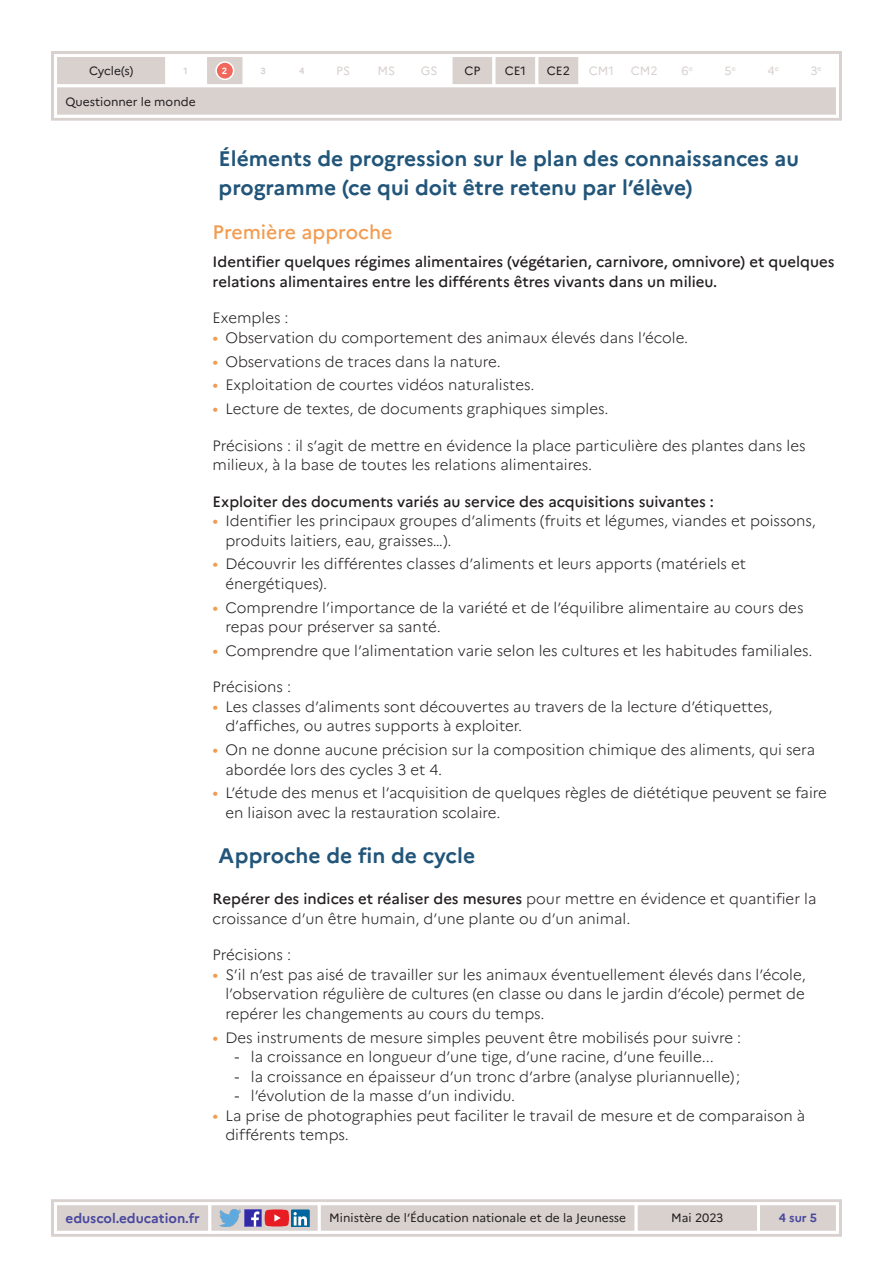
<style>
.page{position:relative;width:893px;height:1263px;background:#fff}
.page>*{position:absolute;margin:0;border:0;box-sizing:border-box;transform-origin:0 0}
._02_titre_1{font:700 21px/28.5px "Marianne";color:#22557a}
._03_titre_2{font:500 19.5px "Marianne";color:#f29c52}
.Texte_courant{font:300 15px/19.5px "Marianne";color:#231f20}
.Texte_courant-2{font:500 15px/19.5px "Marianne";color:#231f20}
.t1{font:700 13.5px "Marianne";color:#4a489e}
.t2{font:12px "Marianne";color:#231f20}
.t3{font:12px "Marianne";color:#d8d1ce}
.t4{font:700 12px "Marianne";color:#4a489e}
.t5{font:700 9px "Marianne";color:#d8d1ce}
.t6{font:700 9px "Marianne";color:#fff}
.t7{font:7.05px "Marianne";color:#d8d1ce}
.s1{font-weight:400;font-size:16.5px;color:#f29c52}
.s2{font-weight:500}
.s3{font-family:"DIN Pro";font-weight:400}
</style>
<div class="page">
<div style="left:51px;top:1199px;width:791px;height:38px;border:3px solid #d8d1ce"></div>
<svg style="left:52px;top:1201px;width:788px;height:34px"></svg>
<div style="left:51px;top:51px;width:791px;height:70px;border:3px solid #d8d1ce"></div>
<svg style="left:53px;top:53px;width:787px;height:66px"></svg>
<p class="t2" style="left:89px;top:64px;width:46px">Cycle(s)</p>
<p class="t5" style="left:184px;top:65px;width:6px">1</p>
<p class="t3" style="left:336px;top:64px;width:15px">PS</p>
<p class="t3" style="left:377px;top:64px;width:19px">MS</p>
<p class="t3" style="left:421px;top:64px;width:18px">GS</p>
<p class="t2" style="left:464px;top:64px;width:17px">CP</p>
<p class="t2" style="left:505px;top:64px;width:23px">CE1</p>
<p class="t3" style="left:589px;top:64px;width:27px">CM1</p>
<p class="t3" style="left:725px;top:64px;width:9px">5</p>
<p class="t3" style="left:681px;top:64px;width:13px">6<sup>e</sup></p>
<p class="t3" style="left:810px;top:64px;width:13px">3<sup>e</sup></p>
<p class="t2" style="left:547px;top:64px;width:25px">CE2</p>
<p class="t7" style="left:775px;top:64px;width:6px">e</p>
<p class="t3" style="left:631px;top:64px;width:28px">CM2</p>
<p class="t7" style="left:732px;top:64px;width:6px">e</p>
<p class="t3" style="left:767px;top:64px;width:9px">4</p>
<p class="t6" style="left:222px;top:65px;width:7px">2</p>
<p class="t5" style="left:260px;top:65px;width:7px">3</p>
<p class="t5" style="left:299px;top:65px;width:7px">4</p>
<p class="t2" style="left:66px;top:94px;width:132px">Questionner le monde</p>
<p class="_02_titre_1" style="left:219px;top:144px;width:582px">Éléments de progression sur le plan des connaissances au programme (ce qui doit être retenu par l’élève)</p>
<p class="_03_titre_2" style="left:213px;top:220px;width:181px">Première approche</p>
<p class="Texte_courant-2" style="left:213px;top:252px;width:623px">Identifier quelques régimes alimentaires (végétarien, carnivore, omnivore) et quelques relations alimentaires entre les différents êtres vivants dans un milieu.</p>
<p class="Texte_courant" style="left:213px;top:308px;width:78px">Exemples :</p>
<p class="Texte_courant" style="left:213px;top:328px;width:477px"><span class="s1">•</span> Observation du comportement des animaux élevés dans l’école.</p>
<p class="Texte_courant" style="left:213px;top:351px;width:290px"><span class="s1">•</span> Observations de traces dans la nature.</p>
<p class="Texte_courant" style="left:213px;top:375px;width:323px"><span class="s1">•</span> Exploitation de courtes vidéos naturalistes.</p>
<p class="Texte_courant" style="left:213px;top:399px;width:397px"><span class="s1">•</span> Lecture de textes, de documents graphiques simples.</p>
<p class="Texte_courant" style="left:213px;top:435px;width:594px">Précisions : il s’agit de mettre en évidence la place particulière des plantes dans les milieux, à la base de toutes les relations alimentaires.</p>
<p class="Texte_courant-2" style="left:213px;top:491px;width:503px">Exploiter des documents variés au service des acquisitions suivantes :</p>
<p class="Texte_courant" style="left:225px;top:511px;width:592px;text-indent:-13px"><span class="s1">•</span> Identifier les principaux groupes d’aliments (fruits et légumes, viandes et poissons, produits laitiers, eau, graisses…).</p>
<p class="Texte_courant" style="left:225px;top:554px;width:522px;text-indent:-13px"><span class="s1">•</span> Découvrir les différentes classes d’aliments et leurs apports (matériels et énergétiques).</p>
<p class="Texte_courant" style="left:225px;top:597px;width:580px;text-indent:-13px"><span class="s1">•</span> Comprendre l’importance de la variété et de l’équilibre alimentaire au cours des repas pour préserver sa santé.</p>
<p class="Texte_courant" style="left:213px;top:641px;width:601px"><span class="s1">•</span> Comprendre que l’alimentation varie selon les cultures et les habitudes familiales.</p>
<p class="Texte_courant" style="left:213px;top:677px;width:80px">Précisions :</p>
<p class="Texte_courant" style="left:225px;top:697px;width:549px;text-indent:-13px"><span class="s1">•</span> Les classes d’aliments sont découvertes au travers de la lecture d’étiquettes, d’affiches, ou autres supports à exploiter.</p>
<p class="Texte_courant" style="left:225px;top:740px;width:591px;text-indent:-13px"><span class="s1">•</span> On ne donne aucune précision sur la composition chimique des aliments, qui sera abordée lors des cycles 3 et 4.</p>
<p class="Texte_courant" style="left:225px;top:783px;width:603px;text-indent:-13px"><span class="s1">•</span> L’étude des menus et l’acquisition de quelques règles de diététique peuvent se faire en liaison avec la restauration scolaire.</p>
<p class="_02_titre_1" style="left:219px;top:842px;width:258px">Approche de fin de cycle</p>
<p class="Texte_courant" style="left:213px;top:889px;width:605px"><span class="s2">Repérer des indices et réaliser des mesures</span> pour mettre en évidence et quantifier la croissance d’un être humain, d’une plante ou d’un animal.</p>
<p class="Texte_courant" style="left:213px;top:945px;width:80px">Précisions :</p>
<p class="Texte_courant" style="left:225px;top:965px;width:582px;text-align:justify;text-indent:-13px"><span class="s1">•</span> S’il n’est pas aisé de travailler sur les animaux éventuellement élevés dans l’école, l’observation régulière de cultures (en classe ou dans le jardin d’école) permet de repérer les changements au cours du temps.</p>
<p class="Texte_courant" style="left:213px;top:1027px;width:530px"><span class="s1">•</span> Des instruments de mesure simples peuvent être mobilisés pour suivre :</p>
<p class="Texte_courant" style="left:234px;top:1047px;width:481px"><span class="s3">-</span> la croissance en longueur d’une tige, d’une racine, d’une feuille...</p>
<p class="Texte_courant" style="left:234px;top:1066px;width:508px"><span class="s3">-</span> la croissance en épaisseur d’un tronc d’arbre (analyse pluriannuelle);</p>
<p class="Texte_courant" style="left:234px;top:1086px;width:283px"><span class="s3">-</span> l’évolution de la masse d’un individu.</p>
<p class="Texte_courant" style="left:225px;top:1105px;width:581px;text-indent:-13px"><span class="s1">•</span> La prise de photographies peut faciliter le travail de mesure et de comparaison à différents temps.</p>
<p class="t1" style="left:66px;top:1210px;width:136px">eduscol.education.fr</p>
<p class="t2" style="left:329px;top:1211px;width:298px">Ministère de l’Éducation nationale et de la Jeunesse</p>
<p class="t2" style="left:671px;top:1211px;width:54px">Mai 2023</p>
<p class="t4" style="left:779px;top:1211px;width:40px">4 sur 5</p>
</div>
